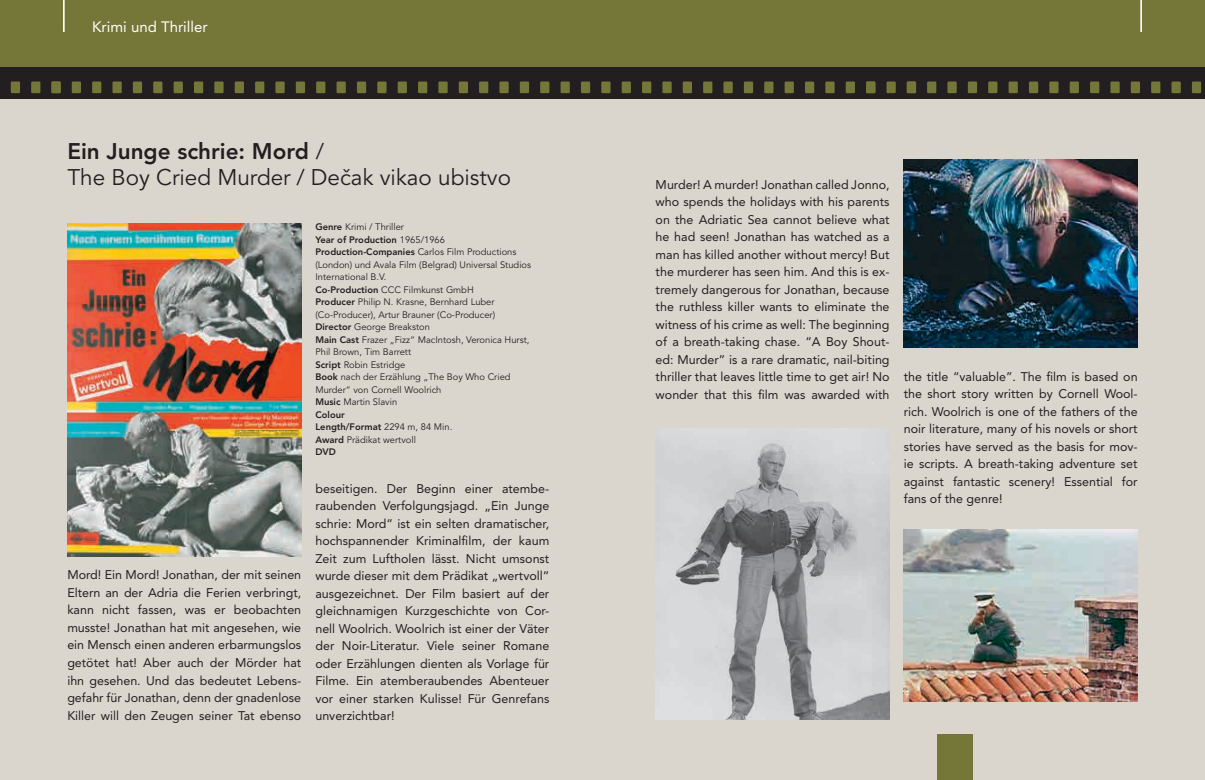
<style>
.page{position:relative;width:1205px;height:780px;background:#fff}
.page>*{position:absolute;margin:0;border:0;box-sizing:border-box;transform-origin:0 0}
.t1{font:22.5px "Avenir LT Pro";color:#231f20}
.t2{font:800 22.5px "Avenir";color:#231f20}
.t3{font:15px "Avenir";color:#fff}
.t4{font:12.5px/17.5px "Avenir";color:#231f20;text-align:justify}
.t5{font:9.38px/12.5px "Avenir";color:#231f20}
.s1{font-family:"Avenir LT Pro";font-weight:400}
.s2{font-weight:800}
</style>
<div class="page">
<div style="left:0;top:0;width:1205px;height:67px;background:#757738"></div>
<div style="left:0;top:99px;width:1205px;height:681px;background:#dad6ce"></div>
<div style="left:0;top:67px;width:1205px;height:32px;background:#231f20"></div>
<hr style="left:63px;top:0;width:1px;height:32px;background:#fff">
<hr style="left:1140px;top:0;width:2px;height:32px;background:#fff">
<div style="left:937px;top:733px;width:36px;height:47px;background:#757738"></div>
<img style="left:67px;top:223px;width:234px;height:333px">
<img style="left:904px;top:529px;width:233px;height:172px">
<img style="left:904px;top:159px;width:233px;height:189px">
<img style="left:656px;top:428px;width:233px;height:291px">
<div style="left:72px;top:81px;width:9px;height:12px;background:#757738"></div>
<div style="left:92px;top:81px;width:9px;height:12px;background:#757738"></div>
<div style="left:11px;top:81px;width:9px;height:12px;background:#757738"></div>
<div style="left:31px;top:81px;width:9px;height:12px;background:#757738"></div>
<div style="left:52px;top:81px;width:9px;height:12px;background:#757738"></div>
<div style="left:112px;top:81px;width:10px;height:12px;background:#757738"></div>
<div style="left:133px;top:81px;width:9px;height:12px;background:#757738"></div>
<div style="left:153px;top:81px;width:9px;height:12px;background:#757738"></div>
<div style="left:174px;top:81px;width:9px;height:12px;background:#757738"></div>
<div style="left:194px;top:81px;width:9px;height:12px;background:#757738"></div>
<div style="left:214px;top:81px;width:10px;height:12px;background:#757738"></div>
<div style="left:235px;top:81px;width:9px;height:12px;background:#757738"></div>
<div style="left:255px;top:81px;width:9px;height:12px;background:#757738"></div>
<div style="left:275px;top:81px;width:10px;height:12px;background:#757738"></div>
<div style="left:296px;top:81px;width:9px;height:12px;background:#757738"></div>
<div style="left:316px;top:81px;width:9px;height:12px;background:#757738"></div>
<div style="left:336px;top:81px;width:10px;height:12px;background:#757738"></div>
<div style="left:357px;top:81px;width:9px;height:12px;background:#757738"></div>
<div style="left:377px;top:81px;width:9px;height:12px;background:#757738"></div>
<div style="left:398px;top:81px;width:9px;height:12px;background:#757738"></div>
<div style="left:418px;top:81px;width:9px;height:12px;background:#757738"></div>
<div style="left:438px;top:81px;width:10px;height:12px;background:#757738"></div>
<div style="left:459px;top:81px;width:9px;height:12px;background:#757738"></div>
<div style="left:927px;top:81px;width:9px;height:12px;background:#757738"></div>
<div style="left:947px;top:81px;width:9px;height:12px;background:#757738"></div>
<div style="left:886px;top:81px;width:10px;height:12px;background:#757738"></div>
<div style="left:907px;top:81px;width:9px;height:12px;background:#757738"></div>
<div style="left:968px;top:81px;width:9px;height:12px;background:#757738"></div>
<div style="left:988px;top:81px;width:9px;height:12px;background:#757738"></div>
<div style="left:1008px;top:81px;width:10px;height:12px;background:#757738"></div>
<div style="left:1029px;top:81px;width:9px;height:12px;background:#757738"></div>
<div style="left:1049px;top:81px;width:9px;height:12px;background:#757738"></div>
<div style="left:1069px;top:81px;width:10px;height:12px;background:#757738"></div>
<div style="left:1090px;top:81px;width:9px;height:12px;background:#757738"></div>
<div style="left:1110px;top:81px;width:9px;height:12px;background:#757738"></div>
<div style="left:1131px;top:81px;width:9px;height:12px;background:#757738"></div>
<div style="left:1151px;top:81px;width:9px;height:12px;background:#757738"></div>
<div style="left:1171px;top:81px;width:10px;height:12px;background:#757738"></div>
<div style="left:1192px;top:81px;width:9px;height:12px;background:#757738"></div>
<div style="left:479px;top:81px;width:9px;height:12px;background:#757738"></div>
<div style="left:499px;top:81px;width:10px;height:12px;background:#757738"></div>
<div style="left:520px;top:81px;width:9px;height:12px;background:#757738"></div>
<div style="left:540px;top:81px;width:9px;height:12px;background:#757738"></div>
<div style="left:560px;top:81px;width:10px;height:12px;background:#757738"></div>
<div style="left:581px;top:81px;width:9px;height:12px;background:#757738"></div>
<div style="left:601px;top:81px;width:9px;height:12px;background:#757738"></div>
<div style="left:622px;top:81px;width:9px;height:12px;background:#757738"></div>
<div style="left:642px;top:81px;width:9px;height:12px;background:#757738"></div>
<div style="left:662px;top:81px;width:10px;height:12px;background:#757738"></div>
<div style="left:683px;top:81px;width:9px;height:12px;background:#757738"></div>
<div style="left:703px;top:81px;width:9px;height:12px;background:#757738"></div>
<div style="left:723px;top:81px;width:10px;height:12px;background:#757738"></div>
<div style="left:744px;top:81px;width:9px;height:12px;background:#757738"></div>
<div style="left:764px;top:81px;width:9px;height:12px;background:#757738"></div>
<div style="left:784px;top:81px;width:10px;height:12px;background:#757738"></div>
<div style="left:805px;top:81px;width:9px;height:12px;background:#757738"></div>
<div style="left:825px;top:81px;width:9px;height:12px;background:#757738"></div>
<div style="left:846px;top:81px;width:9px;height:12px;background:#757738"></div>
<div style="left:866px;top:81px;width:9px;height:12px;background:#757738"></div>
<p class="t3" style="left:92px;top:18px;width:117px">Krimi und Thriller</p>
<h1 class="t2" style="left:67px;top:138px;width:258px">Ein Junge schrie: Mord <span class="s1">/</span></h1>
<h1 class="t1" style="left:67px;top:164px;width:445px">The Boy Cried Murder / Dečak vikao ubistvo</h1>
<p class="t4" style="left:67px;top:566px;width:235px">Mord! Ein Mord! Jonathan, der mit seinen Eltern an der Adria die Ferien verbringt, kann nicht fassen, was er beobachten musste! Jonathan hat mit angesehen, wie ein Mensch einen anderen erbarmungslos getötet hat! Aber auch der Mörder hat ihn gesehen. Und das bedeutet Lebens&shy;gefahr für Jonathan, denn der gnadenlose Killer will den Zeugen seiner Tat ebenso</p>
<p class="t5" style="left:315px;top:221px;width:217px"><span class="s2">Genre</span> Krimi / Thriller<br><span class="s2">Year of Production</span> 1965/1966<br><span class="s2">Production-Companies</span> Carlos Film Productions (London) und Avala Film (Belgrad) Universal Studios<br>International B.V.<br><span class="s2">Co-Production</span> CCC Filmkunst GmbH<br><span class="s2">Producer</span> Philip N. Krasne, Bernhard Luber (Co-Producer), Artur Brauner (Co-Producer)<br><span class="s2">Director</span> George Breakston<br><span class="s2">Main Cast</span> Frazer „Fizz“ MacIntosh, Veronica Hurst,<br>Phil Brown, Tim Barrett<br><span class="s2">Script</span> Robin Estridge<br><span class="s2">Book</span> nach der Erzählung „The Boy Who Cried<br>Murder“ von Cornell Woolrich<br><span class="s2">Music</span> Martin Slavin<br><span class="s2">Colour<br>Length/Format</span> 2294 m, 84 Min.<br><span class="s2">Award</span> Prädikat wertvoll<br><span class="s2">DVD</span></p>
<p class="t4" style="left:315px;top:479px;width:235px">beseitigen. Der Beginn einer atembe&shy;raubenden Verfolgungsjagd. „Ein Junge schrie: Mord“ ist ein selten dramatischer, hochspannender Kriminalfilm, der kaum Zeit zum Luftholen lässt. Nicht umsonst wurde dieser mit dem Prädikat „wertvoll“ ausgezeichnet. Der Film basiert auf der gleichnamigen Kurzgeschichte von Cor&shy;nell Woolrich. Woolrich ist einer der Väter der Noir-Literatur. Viele seiner Romane oder Erzählungen dienten als Vorlage für Filme. Ein atemberaubendes Abenteuer vor einer starken Kulisse! Für Genrefans unverzichtbar!</p>
<p class="t4" style="left:656px;top:175px;width:235px">Murder! A murder! Jonathan called Jonno, who spends the holidays with his parents on the Adriatic Sea cannot believe what he had seen! Jonathan has watched as a man has killed another without mercy! But the murderer has seen him. And this is ex&shy;tremely dangerous for Jonathan, because the ruthless killer wants to eliminate the witness of his crime as well: The beginning of a breath-taking chase. “A Boy Shout&shy;ed: Murder” is a rare dramatic, nail-biting thriller that leaves little time to get air! No wonder that this film was awarded with</p>
<p class="t4" style="left:904px;top:368px;width:235px">the title “valuable”. The film is based on the short story written by Cornell Wool&shy;rich. Woolrich is one of the fathers of the noir literature, many of his novels or short stories have served as the basis for mov&shy;ie scripts. A breath-taking adventure set against fantastic scenery! Essential for fans of the genre!</p>
</div>
